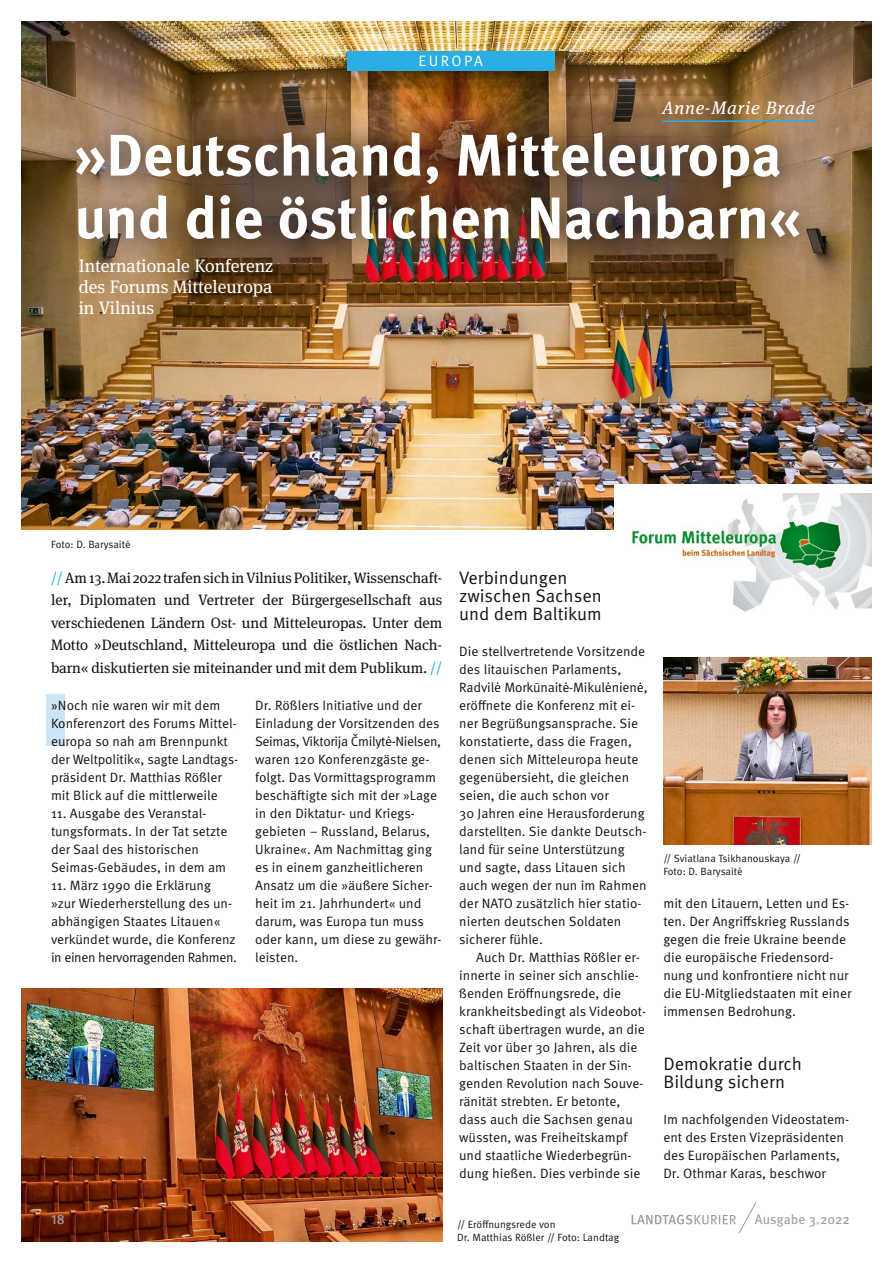
<style>
.page{position:relative;width:893px;height:1263px;background:#fff}
.page>*{position:absolute;margin:0;border:0;box-sizing:border-box;transform-origin:0 0}
.t1{font:700 58.65px/62.7px "Meta Pro";letter-spacing:-.005em;color:#fff}
.t2{font:18px/18px "Meta Pro Norm";color:#12120d}
.t3{font:18px/21px "Meta Serif Pro";color:#fff;text-align:justify}
.t4{font:italic 18px "Meta Serif Pro";letter-spacing:.05em;color:#fff}
.t5{font:15px/22.5px "Meta Serif Pro";color:#12120d;text-align:justify}
.t6{font:15px "Meta Pro Norm";letter-spacing:.16em;color:#fff}
.t7{font:13.5px/18px "Meta Pro Norm";color:#12120d}
.t8{font:13.5px "Meta Pro";color:#9d9e9e}
.t9{font:500 13.5px "Meta Pro";color:#9d9e9e}
.t10{font:10.5px/13.5px "Meta Pro Norm";letter-spacing:-.005em;color:#12120d}
.s1{color:#29ade2}
</style>
<div class="page">
<div style="left:47px;top:695px;width:18px;height:51px;background:#cde6f7"></div>
<img style="left:21px;top:21px;width:850px;height:509px">
<img style="left:663px;top:657px;width:209px;height:187px">
<div style="left:58px;top:113px;width:765px;height:152px;background:#12120d;opacity:.61"></div>
<div style="left:614px;top:485px;width:258px;height:137px;background:#fff"></div>
<img style="left:632px;top:494px;width:240px;height:118px">
<img style="left:21px;top:989px;width:421px;height:252px">
<svg style="left:632px;top:1202px;width:125px;height:32px"></svg>
<div style="left:347px;top:51px;width:207px;height:20px;background:#29ade2"></div>
<p class="t6" style="left:419px;top:50px;width:66px">EUROPA</p>
<p class="t4" style="left:662px;top:94px;width:154px">Anne-Marie Brade</p>
<h1 class="t1" style="left:74px;top:120px;width:728px">»Deutschland, Mitteleuropa und die östlichen Nachbarn«</h1>
<h2 class="t3" style="left:79px;top:254px;width:196px">Internationale Konferenz des Forums Mitteleuropa in Vilnius</h2>
<p class="t10" style="left:51px;top:537px;width:81px">Foto: D. Barysaitė</p>
<p class="t5" style="left:51px;top:566px;width:393px"><span class="s1">//</span> Am 13. Mai 2022 trafen sich in Vilnius Politiker, Wissenschaft&shy;ler, Diplomaten und Vertreter der Bürgergesellschaft aus verschiedenen Ländern Ost- und Mitteleuropas. Unter dem Motto »Deutschland, Mitteleuropa und die östlichen Nach&shy;barn« diskutierten sie miteinander und mit dem Publikum. <span class="s1">//</span></p>
<p class="t7" style="left:51px;top:695px;width:189px">»Noch nie waren wir mit dem<br>Konferenzort des Forums Mittel&shy;europa so nah am Brennpunkt der Weltpolitik«, sagte Landtags&shy;präsident Dr. Matthias Rößler mit Blick auf die mittlerweile</p>
<p class="t7" style="left:51px;top:803px;width:178px">11. Ausgabe des Veranstal&shy;tungsformats. In der Tat setzte der Saal des historischen<br>Seimas-Gebäudes, in dem am</p>
<p class="t7" style="left:51px;top:875px;width:187px">11. März 1990 die Erklärung »zur Wiederherstellung des un&shy;abhängigen Staates Litauen« verkündet wurde, die Konferenz in einen hervorragenden Rahmen.</p>
<p class="t7" style="left:255px;top:695px;width:188px">Dr. Rößlers Initiative und der<br>Einladung der Vorsitzenden des<br>Seimas, Viktorija Čmilytė-Nielsen, waren 120 Konferenzgäste ge&shy;folgt. Das Vormittagsprogramm beschäftigte sich mit der »Lage in den Diktatur- und Kriegs&shy;gebieten – Russland, Belarus,<br>Ukraine«. Am Nachmittag ging es in einem ganzheitlicheren<br>Ansatz um die »äußere Sicher&shy;heit im 21. Jahrhundert« und darum, was Europa tun muss oder kann, um diese zu gewähr&shy;leisten.</p>
<p class="t9" style="left:51px;top:1209px;width:15px">18</p>
<h3 class="t2" style="left:459px;top:567px;width:144px">Verbindungen zwischen Sachsen und dem Baltikum</h3>
<p class="t7" style="left:459px;top:641px;width:190px">Die stellvertretende Vorsitzende des litauischen Parlaments,<br>Radvilė Morkūnaitė-Mikulėnienė, eröffnete die Konferenz mit ei&shy;ner Begrüßungsansprache. Sie konstatierte, dass die Fragen, denen sich Mitteleuropa heute gegenübersieht, die gleichen seien, die auch schon vor<br>30 Jahren eine Herausforderung darstellten. Sie dankte Deutsch&shy;land für seine Unterstützung und sagte, dass Litauen sich auch wegen der nun im Rahmen der NATO zusätzlich hier statio&shy;nierten deutschen Soldaten sicherer fühle.</p>
<p class="t7" style="left:459px;top:947px;width:188px;text-indent:17px">Auch Dr. Matthias Rößler er&shy;innerte in seiner sich anschlie&shy;ßenden Eröffnungsrede, die krankheitsbedingt als Videobot&shy;schaft übertragen wurde, an die<br>Zeit vor über 30 Jahren, als die baltischen Staaten in der Sin&shy;genden Revolution nach Souve&shy;ränität strebten. Er betonte, dass auch die Sachsen genau wüssten, was Freiheitskampf und staatliche Wiederbegrün&shy;dung hießen. Dies verbinde sie</p>
<p class="t10" style="left:663px;top:851px;width:139px">// Sviatlana Tsikhanouskaya //<br>Foto: D. Barysaitė</p>
<p class="t7" style="left:663px;top:893px;width:190px">mit den Litauern, Letten und Es&shy;ten. Der Angriffskrieg Russlands gegen die freie Ukraine beende die europäische Friedensord&shy;nung und konfrontiere nicht nur die EU-Mitgliedstaaten mit einer immensen Bedrohung.</p>
<h3 class="t2" style="left:663px;top:1053px;width:140px">Demokratie durch<br>Bildung sichern</h3>
<p class="t7" style="left:663px;top:1109px;width:187px">Im nachfolgenden Videostatem&shy;ent des Ersten Vizepräsidenten des Europäischen Parlaments,<br>Dr. Othmar Karas, beschwor</p>
<p class="t10" style="left:457px;top:1217px;width:164px">// Eröffnungsrede von<br>Dr. Matthias Rößler // Foto: Landtag</p>
<p class="t8" style="left:755px;top:1209px;width:97px">Ausgabe 3 2022</p>
<p class="t8" style="left:816px;top:1217px;width:6px">˚</p>
</div>
